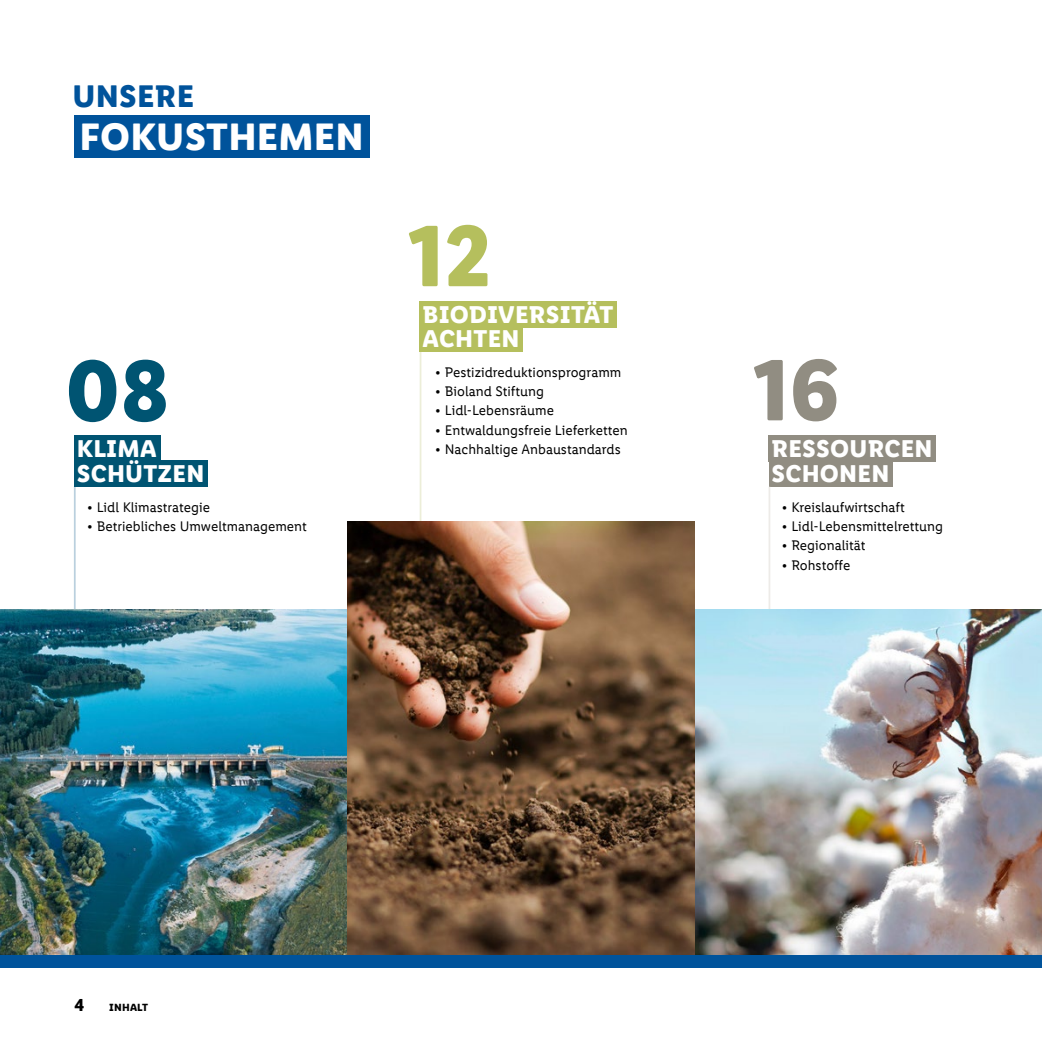
<style>
.page{position:relative;width:1042px;height:1042px;background:#fff}
.page>*{position:absolute;margin:0;border:0;box-sizing:border-box;transform-origin:0 0}
.t1{font:700 87.5px "Lidl Font Pro";color:#005472}
.t2{font:700 87.5px "Lidl Font Pro";color:#b5bf5d}
.t3{font:700 87.5px "Lidl Font Pro";color:#918d82}
.t4{font:700 38.5px "Lidl Font Pro";letter-spacing:.005em;color:#fff}
.t5{font:700 31.5px "Lidl Font Pro";letter-spacing:.01em;color:#00539b}
.t6{font:700 24.5px/24.5px "Lidl Font Pro";letter-spacing:.01em;color:#fff}
.t7{font:700 17.5px "Lidl Font Pro";color:#000}
.t8{font:14px/19.2px "Lidl Font Pro";color:#000}
.t9{font:700 10.5px "Lidl Font Pro";letter-spacing:.02em;color:#000}
</style>
<div class="page">
<div style="left:768px;top:460px;width:124px;height:27px;background:#918d82"></div>
<hr style="left:420px;top:352px;width:1px;height:199px;background:#eceed8">
<div style="left:420px;top:325px;width:103px;height:27px;background:#b5bf5d"></div>
<hr style="left:74px;top:486px;width:2px;height:321px;background:#bad0de">
<div style="left:74px;top:460px;width:133px;height:26px;background:#005472"></div>
<div style="left:74px;top:436px;width:87px;height:26px;background:#005472"></div>
<div style="left:420px;top:301px;width:197px;height:26px;background:#b5bf5d"></div>
<hr style="left:768px;top:487px;width:2px;height:146px;background:#edebe8">
<img style="left:694px;top:609px;width:348px;height:346px">
<img style="left:0;top:609px;width:347px;height:346px">
<div style="left:74px;top:115px;width:296px;height:43px;background:#00539b"></div>
<div style="left:768px;top:436px;width:168px;height:26px;background:#918d82"></div>
<img style="left:347px;top:521px;width:347px;height:434px">
<div style="left:0;top:955px;width:1042px;height:12px;background:#00539b"></div>
<h3 class="t5" style="left:72px;top:79px;width:123px">UNSERE</h3>
<h2 class="t4" style="left:80px;top:115px;width:286px">FOKUSTHEMEN</h2>
<h1 class="t1" style="left:65px;top:341px;width:106px">08</h1>
<h3 class="t6" style="left:77px;top:437px;width:129px">KLIMA<br>SCHÜTZEN</h3>
<p class="t8" style="left:87px;top:497px;width:222px">∙ Lidl Klimastrategie<br>∙ Betriebliches Umweltmanagement</p>
<h1 class="t2" style="left:408px;top:206px;width:85px">12</h1>
<h3 class="t6" style="left:422px;top:302px;width:192px">BIODIVERSITÄT<br>ACHTEN</h3>
<p class="t8" style="left:435px;top:363px;width:194px">∙ Pestizidreduktionsprogramm ∙ Bioland Stiftung<br>∙ Lidl-Lebensräume<br>∙ Entwaldungsfreie Lieferketten ∙ Nachhaltige Anbaustandards</p>
<h1 class="t3" style="left:753px;top:340px;width:89px">16</h1>
<h3 class="t6" style="left:771px;top:437px;width:163px">RESSOURCEN<br>SCHONEN</h3>
<p class="t8" style="left:781px;top:497px;width:163px">∙ Kreislaufwirtschaft<br>∙ Lidl-Lebensmittelrettung ∙ Regionalität<br>∙ Rohstoffe</p>
<p class="t7" style="left:74px;top:994px;width:11px">4</p>
<p class="t9" style="left:109px;top:1001px;width:40px">INHALT</p>
</div>
